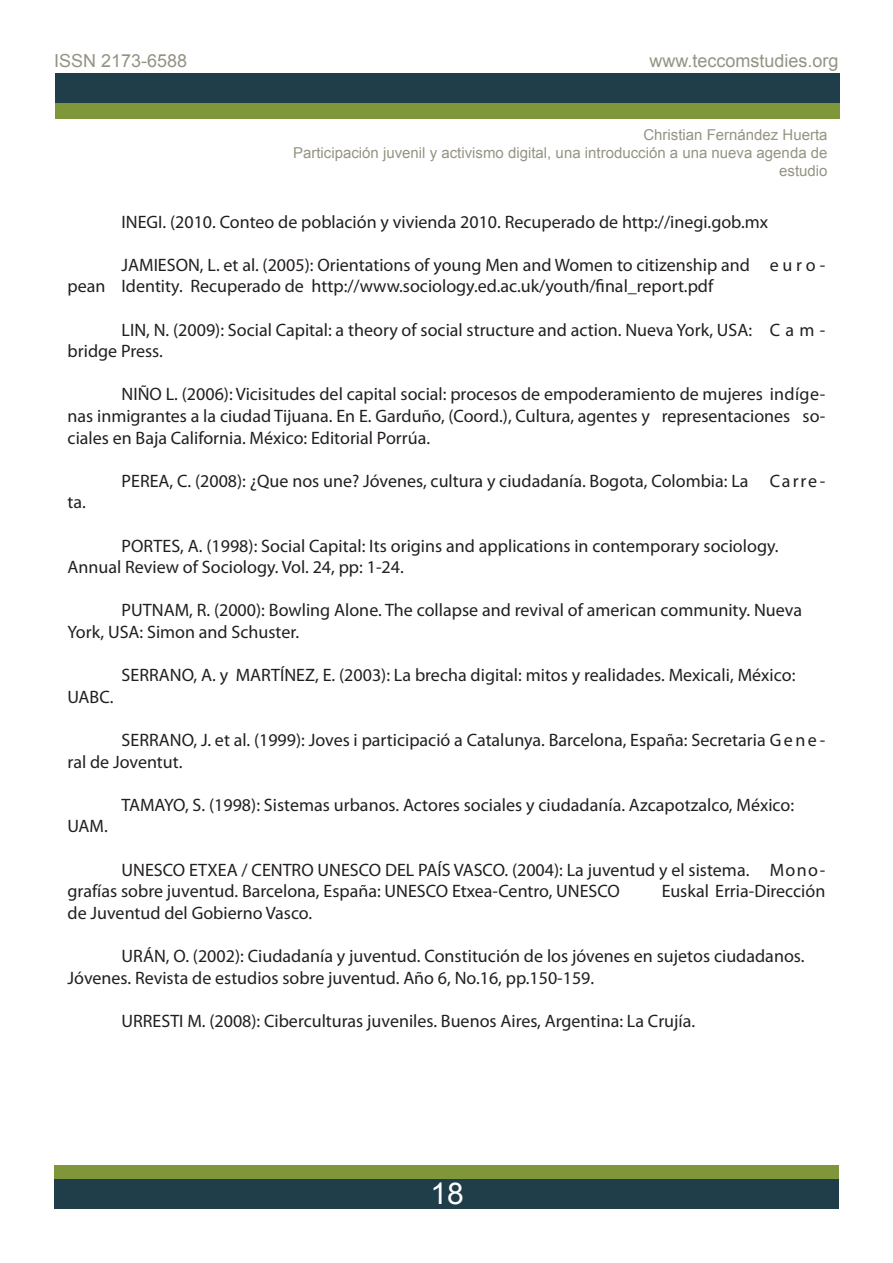
<style>
.page{position:relative;width:893px;height:1263px;background:#fff}
.page>*{position:absolute;margin:0;border:0;box-sizing:border-box;transform-origin:0 0}
.t1{font:30px "Arial";color:#fff}
.t2{font:18px/21.6px "Myriad Pro";color:#231f20}
.t3{font:18px "Arial";color:#959383}
.t4{font:15px/18px "Arial";color:#959383;text-align:right}
</style>
<div class="page">
<div style="left:54px;top:1165px;width:785px;height:29px;background:#80963a"></div>
<div style="left:54px;top:1179px;width:785px;height:29px;background:#203e49"></div>
<div style="left:55px;top:90px;width:784px;height:29px;background:#80963a"></div>
<div style="left:55px;top:73px;width:784px;height:29px;background:#203e49"></div>
<p class="t3" style="left:54px;top:49px;width:135px">ISSN 2173-6588</p>
<p class="t3" style="left:649px;top:49px;width:191px">www.teccomstudies.org</p>
<p class="t4" style="left:293px;top:126px;width:536px">Christian Fernández Huerta<br>Participación juvenil y activismo digital, una introducción a una nueva agenda de estudio</p>
<p class="t2" style="left:122px;top:210px;width:648px">INEGI. (2010. Conteo de población y vivienda 2010. Recuperado de http://inegi.gob.mx</p>
<p class="t2" style="left:68px;top:254px;width:759px;text-indent:54px">JAMIESON, L. et al. (2005): Orientations of young Men and Women to citizenship and e u r o - pean Identity. Recuperado de http://www.sociology.ed.ac.uk/youth/final_report.pdf</p>
<p class="t2" style="left:68px;top:318px;width:759px;text-indent:54px">LIN, N. (2009): Social Capital: a theory of social structure and action. Nueva York, USA: C a m - bridge Press.</p>
<p class="t2" style="left:68px;top:383px;width:759px;text-align:justify;text-indent:54px">NIÑO L. (2006): Vicisitudes del capital social: procesos de empoderamiento de mujeres indíge&shy;nas inmigrantes a la ciudad Tijuana. En E. Garduño, (Coord.), Cultura, agentes y representaciones so&shy;ciales en Baja California. México: Editorial Porrúa.</p>
<p class="t2" style="left:122px;top:470px;width:705px">PEREA, C. (2008): ¿Que nos une? Jóvenes, cultura y ciudadanía. Bogota, Colombia: La Ca r re -</p>
<p class="t2" style="left:68px;top:491px;width:20px">ta.</p>
<p class="t2" style="left:68px;top:534px;width:712px;text-indent:54px">PORTES, A. (1998): Social Capital: Its origins and applications in contemporary sociology.<br>Annual Review of Sociology. Vol. 24, pp: 1-24.</p>
<p class="t2" style="left:68px;top:599px;width:736px;text-indent:54px">PUTNAM, R. (2000): Bowling Alone. The collapse and revival of american community. Nueva<br>York, USA: Simon and Schuster.</p>
<p class="t2" style="left:122px;top:664px;width:675px">SERRANO, A. y MARTÍNEZ, E. (2003): La brecha digital: mitos y realidades. Mexicali, México:</p>
<p class="t2" style="left:68px;top:686px;width:47px">UABC.</p>
<p class="t2" style="left:68px;top:729px;width:759px;text-indent:54px">SERRANO, J. et al. (1999): Joves i participació a Catalunya. Barcelona, España: Secretaria G e n e - ral de Joventut.</p>
<p class="t2" style="left:122px;top:794px;width:674px">TAMAYO, S. (1998): Sistemas urbanos. Actores sociales y ciudadanía. Azcapotzalco, México:</p>
<p class="t2" style="left:68px;top:815px;width:42px">UAM.</p>
<p class="t2" style="left:68px;top:858px;width:759px;text-indent:54px">UNESCO ETXEA / CENTRO UNESCO DEL PAÍS VASCO. (2004): La juventud y el sistema. Mono&shy;grafías sobre juventud. Barcelona, España: UNESCO Etxea-Centro, UNESCO</p>
<p class="t2" style="left:662px;top:880px;width:165px">Euskal Erria-Dirección</p>
<p class="t2" style="left:68px;top:902px;width:246px">de Juventud del Gobierno Vasco.</p>
<p class="t2" style="left:68px;top:945px;width:738px;text-indent:54px">URÁN, O. (2002): Ciudadanía y juventud. Constitución de los jóvenes en sujetos ciudadanos.<br>Jóvenes. Revista de estudios sobre juventud. Año 6, No.16, pp.150-159.</p>
<p class="t2" style="left:122px;top:1010px;width:575px">URRESTI M. (2008): Ciberculturas juveniles. Buenos Aires, Argentina: La Crujía.</p>
<h1 class="t1" style="left:431px;top:1174px;width:35px">18</h1>
</div>
